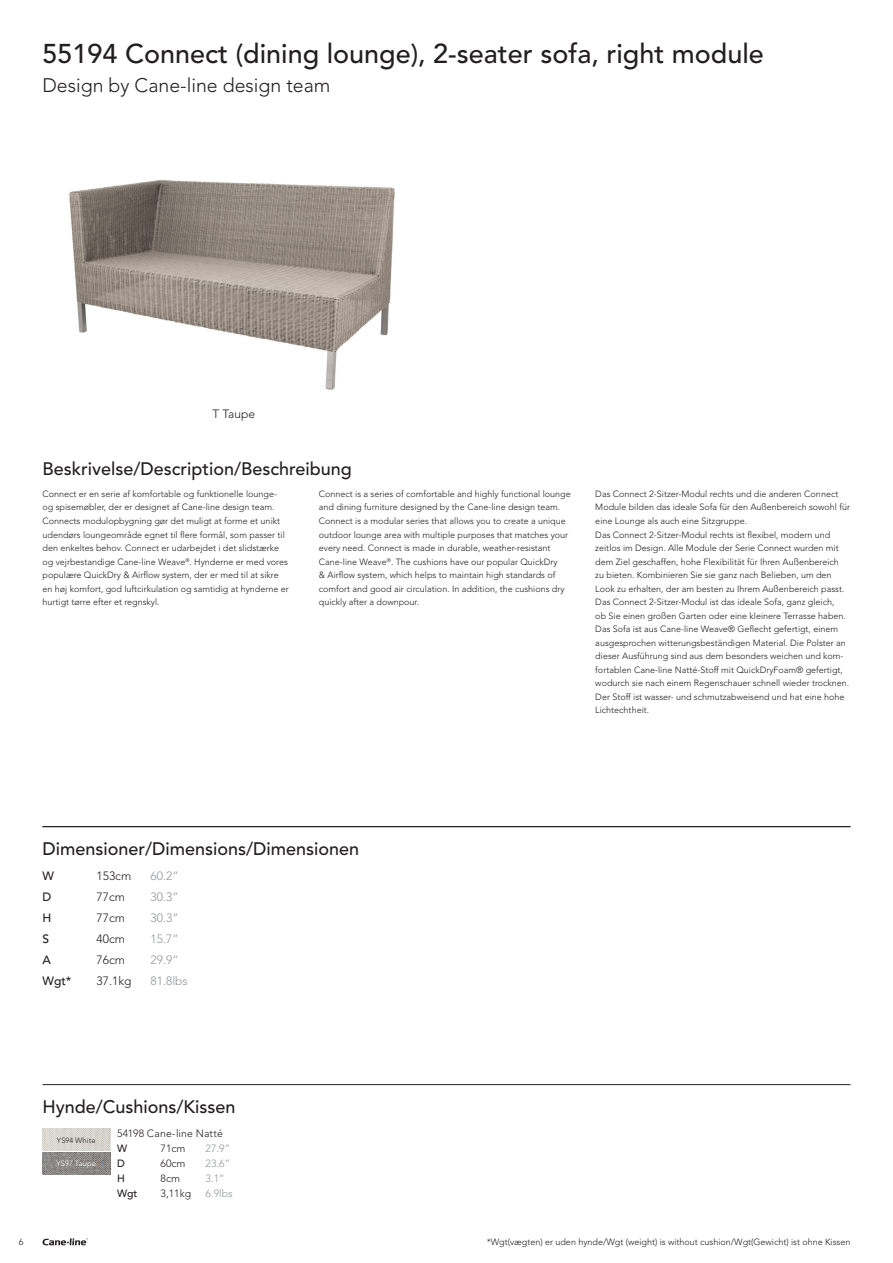
<style>
.page{position:relative;width:893px;height:1263px;background:#fff}
.page>*{position:absolute;margin:0;border:0;box-sizing:border-box;transform-origin:0 0}
.t1{font:500 27px "Avenir LT Pro";color:#231f20}
.t2{font:300 19.5px "Avenir LT Pro";color:#231f20}
.t3{font:500 18px "Avenir LT Pro";color:#231f20}
.t4{font:300 12px "Avenir LT Pro";color:#231f20}
.t5{font:300 12px "Avenir LT Pro";color:#939598}
.t6{font:500 12px "Avenir LT Pro";color:#231f20}
.t7{font:300 10.5px "Avenir LT Pro";color:#231f20}
.t8{font:300 10.5px "Avenir LT Pro";color:#939598}
.t9{font:500 10.5px "Avenir LT Pro";color:#231f20}
.t10{font:300 9px/13.5px "Avenir LT Pro";color:#231f20}
.t11{font:300 7.5px "Avenir LT Pro";letter-spacing:.01em;color:#231f20}
.t12{font:300 7.5px "Avenir LT Pro";letter-spacing:.015em;color:#fff}
</style>
<div class="page">
<hr style="left:43px;top:826px;width:807px;height:1px;background:#231f20">
<hr style="left:43px;top:1084px;width:807px;height:1px;background:#231f20">
<svg style="left:42px;top:1238px;width:46px;height:7px"></svg>
<img style="left:69px;top:179px;width:326px;height:211px">
<img style="left:43px;top:1129px;width:67px;height:22px">
<img style="left:43px;top:1153px;width:67px;height:21px">
<p class="t1" style="left:43px;top:38px;width:723px">55194 Connect (dining lounge), 2-seater sofa, right module</p>
<p class="t2" style="left:43px;top:73px;width:289px">Design by Cane-line design team</p>
<p class="t4" style="left:213px;top:406px;width:44px">T Taupe</p>
<h3 class="t3" style="left:43px;top:458px;width:311px">Beskrivelse/Description/Beschreibung</h3>
<p class="t10" style="left:43px;top:487px;width:248px">Connect er en serie af komfortable og funktionelle lounge&shy;og spisemøbler, der er designet af Cane-line design team.<br>Connects modulopbygning gør det muligt at forme et unikt udendørs loungeområde egnet til flere formål, som passer til den enkeltes behov. Connect er udarbejdet i det slidstærke og vejrbestandige Cane-line Weave<sup>®</sup>. Hynderne er med vores populære QuickDry &amp; Airflow system, der er med til at sikre en høj komfort, god luftcirkulation og samtidig at hynderne er hurtigt tørre efter et regnskyl.</p>
<p class="t10" style="left:319px;top:487px;width:253px">Connect is a series of comfortable and highly functional lounge and dining furniture designed by the Cane-line design team.<br>Connect is a modular series that allows you to create a unique outdoor lounge area with multiple purposes that matches your every need. Connect is made in durable, weather-resistant Cane-line Weave<sup>®</sup>. The cushions have our popular QuickDry<br>&amp; Airflow system, which helps to maintain high standards of comfort and good air circulation. In addition, the cushions dry quickly after a downpour.</p>
<p class="t10" style="left:595px;top:487px;width:256px">Das Connect 2-Sitzer-Modul rechts und die anderen Connect Module bilden das ideale Sofa für den Außenbereich sowohl für eine Lounge als auch eine Sitzgruppe.<br>Das Connect 2-Sitzer-Modul rechts ist flexibel, modern und zeitlos im Design. Alle Module der Serie Connect wurden mit dem Ziel geschaffen, hohe Flexibilität für Ihren Außenbereich<br>zu bieten. Kombinieren Sie sie ganz nach Belieben, um den Look zu erhalten, der am besten zu Ihrem Außenbereich passt.<br>Das Connect 2-Sitzer-Modul ist das ideale Sofa, ganz gleich,<br>ob Sie einen großen Garten oder eine kleinere Terrasse haben.<br>Das Sofa ist aus Cane-line Weave® Geflecht gefertigt, einem ausgesprochen witterungsbeständigen Material. Die Polster an dieser Ausführung sind aus dem besonders weichen und kom&shy;fortablen Cane-line Natté-Stoff mit QuickDryFoam® gefertigt, wodurch sie nach einem Regenschauer schnell wieder trocknen.<br>Der Stoff ist wasser- und schmutzabweisend und hat eine hohe Lichtechtheit.</p>
<h3 class="t3" style="left:43px;top:838px;width:318px">Dimensioner/Dimensions/Dimensionen</h3>
<p class="t6" style="left:43px;top:869px;width:13px">W</p>
<p class="t4" style="left:97px;top:869px;width:36px">153cm</p>
<p class="t5" style="left:151px;top:869px;width:30px">60.2”</p>
<p class="t6" style="left:43px;top:890px;width:10px">D</p>
<p class="t4" style="left:97px;top:890px;width:30px">77cm</p>
<p class="t5" style="left:151px;top:890px;width:30px">30.3”</p>
<p class="t6" style="left:43px;top:911px;width:10px">H</p>
<p class="t4" style="left:97px;top:911px;width:30px">77cm</p>
<p class="t5" style="left:151px;top:911px;width:30px">30.3”</p>
<p class="t6" style="left:43px;top:932px;width:8px">S</p>
<p class="t4" style="left:97px;top:932px;width:30px">40cm</p>
<p class="t5" style="left:151px;top:932px;width:30px">15.7”</p>
<p class="t6" style="left:43px;top:953px;width:10px">A</p>
<p class="t4" style="left:97px;top:953px;width:30px">76cm</p>
<p class="t5" style="left:151px;top:953px;width:30px">29.9”</p>
<p class="t6" style="left:43px;top:974px;width:30px">Wgt*</p>
<p class="t4" style="left:97px;top:974px;width:36px">37.1kg</p>
<p class="t5" style="left:151px;top:974px;width:39px">81.8lbs</p>
<p class="t10" style="left:19px;top:1235px;width:6px">6</p>
<p class="t3" style="left:43px;top:1096px;width:195px">Hynde/Cushions/Kissen</p>
<p class="t11" style="left:57px;top:1136px;width:40px">YS94 White</p>
<p class="t12" style="left:57px;top:1159px;width:41px">YS97 Taupe</p>
<p class="t7" style="left:117px;top:1127px;width:107px">54198 Cane-line Natté</p>
<p class="t9" style="left:117px;top:1142px;width:12px">W</p>
<p class="t7" style="left:161px;top:1142px;width:26px">71cm</p>
<p class="t8" style="left:206px;top:1142px;width:26px">27.9”</p>
<p class="t9" style="left:117px;top:1157px;width:9px">D</p>
<p class="t7" style="left:161px;top:1157px;width:26px">60cm</p>
<p class="t8" style="left:206px;top:1157px;width:26px">23.6”</p>
<p class="t9" style="left:117px;top:1172px;width:9px">H</p>
<p class="t7" style="left:161px;top:1172px;width:21px">8cm</p>
<p class="t8" style="left:206px;top:1172px;width:21px">3.1”</p>
<p class="t9" style="left:117px;top:1187px;width:22px">Wgt</p>
<p class="t7" style="left:161px;top:1187px;width:32px">3,11kg</p>
<p class="t8" style="left:206px;top:1187px;width:29px">6.9lbs</p>
<p class="t10" style="left:487px;top:1235px;width:365px">*Wgt(vægten) er uden hynde/Wgt (weight) is without cushion/Wgt(Gewicht) ist ohne Kissen</p>
</div>
